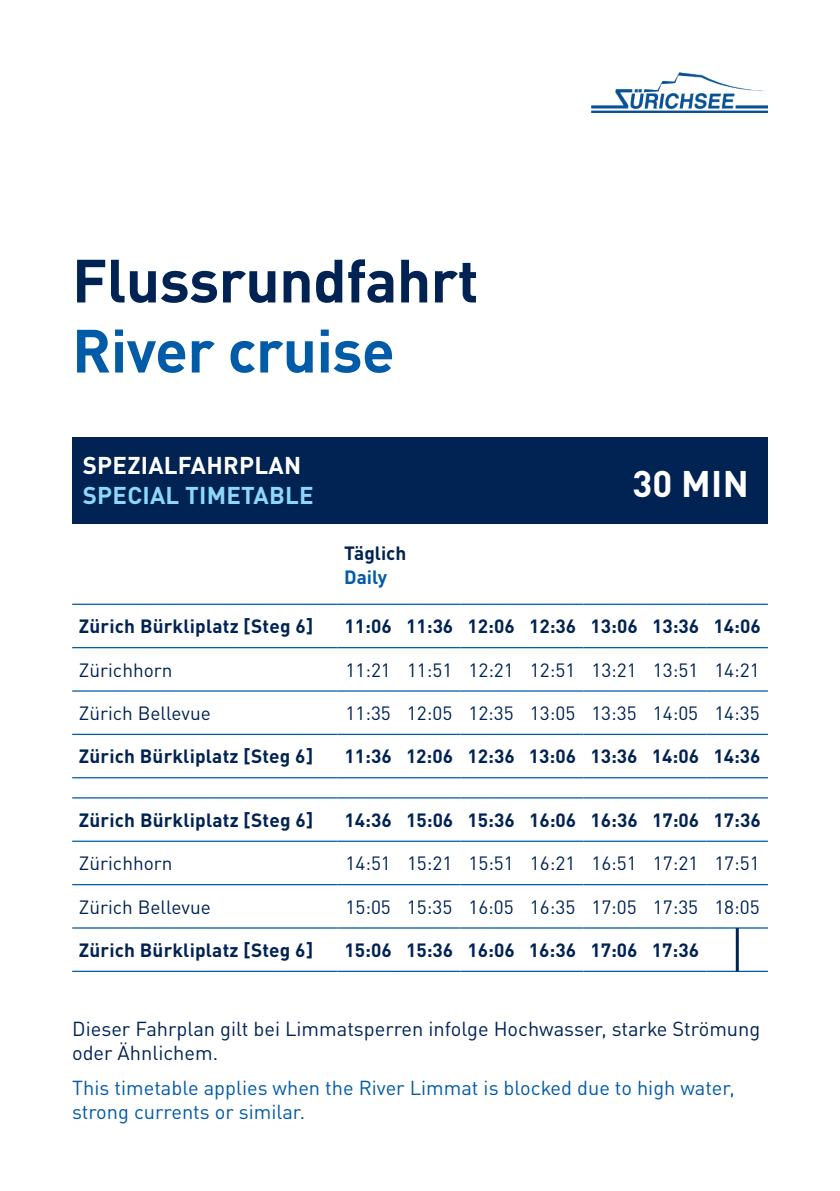
<style>
.page{position:relative;width:840px;height:1191px;background:#fff}
.page>*{position:absolute;margin:0;border:0;box-sizing:border-box;transform-origin:0 0}
.t1{font:700 60px "DIN Pro";letter-spacing:-.01em;color:#002354}
.t2{font:700 60px "DIN Pro";letter-spacing:-.01em;color:#015ba7}
.t3{font:700 36.6px "DIN Pro";color:#fff}
.t4{font:700 24px "DIN Pro";letter-spacing:.01em;color:#8dd7f7}
.t5{font:700 24px "DIN Pro";letter-spacing:.01em;color:#fff}
.t6{font:20px/24px "DIN Pro";color:#015ba7}
.t7{font:20px/24px "DIN Pro";color:#002354}
.t8{font:700 19px "DIN Pro";letter-spacing:.005em;color:#002354}
.t9{font:19px "DIN Pro";color:#002354}
.t10{font:700 19px "DIN Pro";color:#015ba7}
</style>
<div class="page">
<hr style="left:72px;top:603px;width:265px;height:2px;background:#015ba7">
<hr style="left:337px;top:603px;width:62px;height:2px;background:#015ba7">
<hr style="left:399px;top:603px;width:61px;height:2px;background:#015ba7">
<hr style="left:460px;top:603px;width:61px;height:2px;background:#015ba7">
<hr style="left:521px;top:603px;width:62px;height:2px;background:#015ba7">
<hr style="left:583px;top:603px;width:61px;height:2px;background:#015ba7">
<hr style="left:644px;top:603px;width:62px;height:2px;background:#015ba7">
<hr style="left:706px;top:603px;width:61px;height:2px;background:#015ba7">
<hr style="left:72px;top:647px;width:265px;height:1px;background:#015ba7">
<hr style="left:337px;top:647px;width:62px;height:1px;background:#015ba7">
<hr style="left:399px;top:647px;width:61px;height:1px;background:#015ba7">
<hr style="left:460px;top:647px;width:61px;height:1px;background:#015ba7">
<hr style="left:521px;top:647px;width:62px;height:1px;background:#015ba7">
<hr style="left:583px;top:647px;width:61px;height:1px;background:#015ba7">
<hr style="left:644px;top:647px;width:62px;height:1px;background:#015ba7">
<hr style="left:706px;top:647px;width:61px;height:1px;background:#015ba7">
<hr style="left:72px;top:690px;width:265px;height:1px;background:#015ba7">
<hr style="left:337px;top:690px;width:62px;height:1px;background:#015ba7">
<hr style="left:399px;top:690px;width:61px;height:1px;background:#015ba7">
<hr style="left:460px;top:690px;width:61px;height:1px;background:#015ba7">
<hr style="left:521px;top:690px;width:62px;height:1px;background:#015ba7">
<hr style="left:583px;top:690px;width:61px;height:1px;background:#015ba7">
<hr style="left:644px;top:690px;width:62px;height:1px;background:#015ba7">
<hr style="left:706px;top:690px;width:61px;height:1px;background:#015ba7">
<hr style="left:72px;top:733px;width:265px;height:2px;background:#015ba7">
<hr style="left:337px;top:733px;width:62px;height:2px;background:#015ba7">
<hr style="left:399px;top:733px;width:61px;height:2px;background:#015ba7">
<hr style="left:460px;top:733px;width:61px;height:2px;background:#015ba7">
<hr style="left:521px;top:733px;width:62px;height:2px;background:#015ba7">
<hr style="left:583px;top:733px;width:61px;height:2px;background:#015ba7">
<hr style="left:644px;top:733px;width:62px;height:2px;background:#015ba7">
<hr style="left:706px;top:733px;width:61px;height:2px;background:#015ba7">
<hr style="left:72px;top:777px;width:265px;height:1px;background:#015ba7">
<hr style="left:337px;top:777px;width:62px;height:1px;background:#015ba7">
<hr style="left:399px;top:777px;width:61px;height:1px;background:#015ba7">
<hr style="left:460px;top:777px;width:61px;height:1px;background:#015ba7">
<hr style="left:521px;top:777px;width:62px;height:1px;background:#015ba7">
<hr style="left:583px;top:777px;width:61px;height:1px;background:#015ba7">
<hr style="left:644px;top:777px;width:62px;height:1px;background:#015ba7">
<hr style="left:706px;top:777px;width:61px;height:1px;background:#015ba7">
<hr style="left:644px;top:797px;width:62px;height:1px;background:#015ba7">
<hr style="left:706px;top:797px;width:61px;height:1px;background:#015ba7">
<hr style="left:644px;top:840px;width:62px;height:2px;background:#015ba7">
<hr style="left:706px;top:840px;width:61px;height:2px;background:#015ba7">
<hr style="left:644px;top:884px;width:62px;height:1px;background:#015ba7">
<hr style="left:706px;top:884px;width:61px;height:1px;background:#015ba7">
<hr style="left:644px;top:927px;width:62px;height:1px;background:#015ba7">
<hr style="left:706px;top:927px;width:61px;height:1px;background:#015ba7">
<hr style="left:644px;top:970px;width:62px;height:2px;background:#015ba7">
<hr style="left:706px;top:970px;width:61px;height:2px;background:#015ba7">
<hr style="left:72px;top:797px;width:265px;height:1px;background:#015ba7">
<hr style="left:337px;top:797px;width:62px;height:1px;background:#015ba7">
<hr style="left:399px;top:797px;width:61px;height:1px;background:#015ba7">
<hr style="left:460px;top:797px;width:61px;height:1px;background:#015ba7">
<hr style="left:521px;top:797px;width:62px;height:1px;background:#015ba7">
<hr style="left:583px;top:797px;width:61px;height:1px;background:#015ba7">
<hr style="left:72px;top:840px;width:265px;height:2px;background:#015ba7">
<hr style="left:337px;top:840px;width:62px;height:2px;background:#015ba7">
<hr style="left:399px;top:840px;width:61px;height:2px;background:#015ba7">
<hr style="left:460px;top:840px;width:61px;height:2px;background:#015ba7">
<hr style="left:521px;top:840px;width:62px;height:2px;background:#015ba7">
<hr style="left:583px;top:840px;width:61px;height:2px;background:#015ba7">
<hr style="left:72px;top:884px;width:265px;height:1px;background:#015ba7">
<hr style="left:337px;top:884px;width:62px;height:1px;background:#015ba7">
<hr style="left:399px;top:884px;width:61px;height:1px;background:#015ba7">
<hr style="left:460px;top:884px;width:61px;height:1px;background:#015ba7">
<hr style="left:521px;top:884px;width:62px;height:1px;background:#015ba7">
<hr style="left:583px;top:884px;width:61px;height:1px;background:#015ba7">
<hr style="left:72px;top:927px;width:265px;height:1px;background:#015ba7">
<hr style="left:337px;top:927px;width:62px;height:1px;background:#015ba7">
<hr style="left:399px;top:927px;width:61px;height:1px;background:#015ba7">
<hr style="left:460px;top:927px;width:61px;height:1px;background:#015ba7">
<hr style="left:521px;top:927px;width:62px;height:1px;background:#015ba7">
<hr style="left:583px;top:927px;width:61px;height:1px;background:#015ba7">
<hr style="left:72px;top:970px;width:265px;height:2px;background:#015ba7">
<hr style="left:337px;top:970px;width:62px;height:2px;background:#015ba7">
<hr style="left:399px;top:970px;width:61px;height:2px;background:#015ba7">
<hr style="left:460px;top:970px;width:61px;height:2px;background:#015ba7">
<hr style="left:521px;top:970px;width:62px;height:2px;background:#015ba7">
<hr style="left:583px;top:970px;width:61px;height:2px;background:#015ba7">
<div style="left:72px;top:437px;width:695px;height:86px;background:#002354"></div>
<img style="left:591px;top:72px;width:176px;height:41px">
<hr style="left:735px;top:928px;width:3px;height:43px;background:#002354">
<h1 class="t1" style="left:72px;top:234px;width:408px">Flussrundfahrt</h1>
<h1 class="t2" style="left:72px;top:304px;width:324px">River cruise</h1>
<p class="t5" style="left:83px;top:447px;width:220px">SPEZIALFAHRPLAN</p>
<p class="t4" style="left:83px;top:477px;width:232px">SPECIAL TIMETABLE</p>
<p class="t8" style="left:344px;top:538px;width:64px">Täglich</p>
<p class="t10" style="left:344px;top:562px;width:44px">Daily</p>
<h2 class="t3" style="left:632px;top:455px;width:118px">30 MIN</h2>
<p class="t8" style="left:79px;top:611px;width:236px">Zürich Bürkliplatz [Steg 6]</p>
<p class="t8" style="left:344px;top:611px;width:417px">11:06 11:36 12:06 12:36 13:06 13:36 14:06</p>
<p class="t9" style="left:79px;top:655px;width:95px">Zürichhorn</p>
<p class="t9" style="left:345px;top:655px;width:415px">11:21 11:51 12:21 12:51 13:21 13:51 14:21</p>
<p class="t9" style="left:79px;top:698px;width:133px">Zürich Bellevue</p>
<p class="t9" style="left:345px;top:698px;width:415px">11:35 12:05 12:35 13:05 13:35 14:05 14:35</p>
<p class="t8" style="left:79px;top:741px;width:236px">Zürich Bürkliplatz [Steg 6]</p>
<p class="t8" style="left:344px;top:741px;width:417px">11:36 12:06 12:36 13:06 13:36 14:06 14:36</p>
<p class="t8" style="left:79px;top:805px;width:236px">Zürich Bürkliplatz [Steg 6]</p>
<p class="t8" style="left:344px;top:805px;width:417px">14:36 15:06 15:36 16:06 16:36 17:06 17:36</p>
<p class="t9" style="left:79px;top:849px;width:95px">Zürichhorn</p>
<p class="t9" style="left:345px;top:849px;width:415px">14:51 15:21 15:51 16:21 16:51 17:21 17:51</p>
<p class="t9" style="left:79px;top:892px;width:133px">Zürich Bellevue</p>
<p class="t9" style="left:345px;top:892px;width:415px">15:05 15:35 16:05 16:35 17:05 17:35 18:05</p>
<p class="t8" style="left:79px;top:935px;width:236px">Zürich Bürkliplatz [Steg 6]</p>
<p class="t8" style="left:344px;top:935px;width:356px">15:06 15:36 16:06 16:36 17:06 17:36</p>
<p class="t7" style="left:72px;top:1015px;width:689px">Dieser Fahrplan gilt bei Limmatsperren infolge Hochwasser, starke Strömung oder Ähnlichem.</p>
<p class="t6" style="left:72px;top:1074px;width:663px">This timetable applies when the River Limmat is blocked due to high water, strong currents or similar.</p>
</div>
